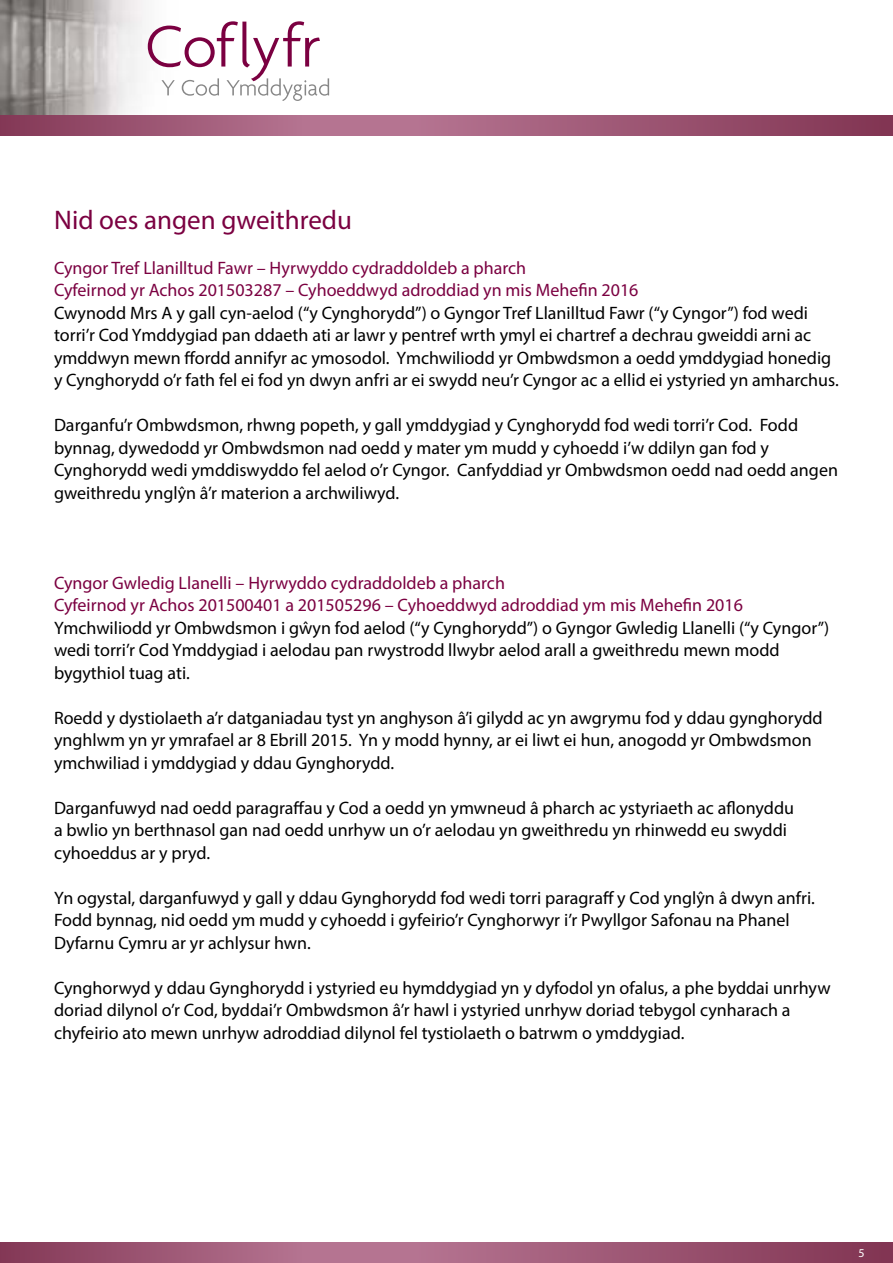
<style>
.page{position:relative;width:893px;height:1263px;background:#fff}
.page>*{position:absolute;margin:0;border:0;box-sizing:border-box;transform-origin:0 0}
.t1{font:27px "Myriad Pro";color:#7b0041}
.t2{font:18px/22.5px "Myriad Pro";color:#000}
.t3{font:18px/22.5px "Myriad Pro";color:#7b0041}
.t4{font:12px "Myriad Pro";color:#fff}
</style>
<div class="page">
<svg style="left:0;top:1242px;width:893px;height:21px;background:#9e5875"></svg>
<img style="left:0;top:0;width:330px;height:115px">
<svg style="left:0;top:115px;width:893px;height:21px;background:#9e5875"></svg>
<svg style="left:148px;top:21px;width:181px;height:80px"></svg>
<h1 class="t1" style="left:54px;top:203px;width:300px">Nid oes angen gweithredu</h1>
<p class="t3" style="left:54px;top:256px;width:586px">Cyngor Tref Llanilltud Fawr – Hyrwyddo cydraddoldeb a pharch<br>Cyfeirnod yr Achos 201503287 – Cyhoeddwyd adroddiad yn mis Mehefin 2016</p>
<p class="t2" style="left:54px;top:301px;width:786px">Cwynodd Mrs A y gall cyn-aelod (“y Cynghorydd”) o Gyngor Tref Llanilltud Fawr (“y Cyngor”) fod wedi torri’r Cod Ymddygiad pan ddaeth ati ar lawr y pentref wrth ymyl ei chartref a dechrau gweiddi arni ac ymddwyn mewn ffordd annifyr ac ymosodol. Ymchwiliodd yr Ombwdsmon a oedd ymddygiad honedig y Cynghorydd o’r fath fel ei fod yn dwyn anfri ar ei swydd neu’r Cyngor ac a ellid ei ystyried yn amharchus.</p>
<p class="t2" style="left:54px;top:414px;width:785px">Darganfu’r Ombwdsmon, rhwng popeth, y gall ymddygiad y Cynghorydd fod wedi torri’r Cod. Fodd bynnag, dywedodd yr Ombwdsmon nad oedd y mater ym mudd y cyhoedd i’w ddilyn gan fod y Cynghorydd wedi ymddiswyddo fel aelod o’r Cyngor. Canfyddiad yr Ombwdsmon oedd nad oedd angen gweithredu ynglŷn â’r materion a archwiliwyd.</p>
<p class="t3" style="left:54px;top:571px;width:690px">Cyngor Gwledig Llanelli – Hyrwyddo cydraddoldeb a pharch<br>Cyfeirnod yr Achos 201500401 a 201505296 – Cyhoeddwyd adroddiad ym mis Mehefin 2016</p>
<p class="t2" style="left:54px;top:616px;width:777px">Ymchwiliodd yr Ombwdsmon i gŵyn fod aelod (“y Cynghorydd”) o Gyngor Gwledig Llanelli (“y Cyngor”) wedi torri’r Cod Ymddygiad i aelodau pan rwystrodd llwybr aelod arall a gweithredu mewn modd bygythiol tuag ati.</p>
<p class="t2" style="left:54px;top:706px;width:770px">Roedd y dystiolaeth a’r datganiadau tyst yn anghyson â’i gilydd ac yn awgrymu fod y ddau gynghorydd ynghlwm yn yr ymrafael ar 8 Ebrill 2015. Yn y modd hynny, ar ei liwt ei hun, anogodd yr Ombwdsmon ymchwiliad i ymddygiad y ddau Gynghorydd.</p>
<p class="t2" style="left:54px;top:796px;width:742px">Darganfuwyd nad oedd paragraffau y Cod a oedd yn ymwneud â pharch ac ystyriaeth ac aflonyddu a bwlio yn berthnasol gan nad oedd unrhyw un o’r aelodau yn gweithredu yn rhinwedd eu swyddi cyhoeddus ar y pryd.</p>
<p class="t2" style="left:54px;top:886px;width:762px">Yn ogystal, darganfuwyd y gall y ddau Gynghorydd fod wedi torri paragraff y Cod ynglŷn â dwyn anfri.<br>Fodd bynnag, nid oedd ym mudd y cyhoedd i gyfeirio’r Cynghorwyr i’r Pwyllgor Safonau na Phanel<br>Dyfarnu Cymru ar yr achlysur hwn.</p>
<p class="t2" style="left:54px;top:976px;width:778px">Cynghorwyd y ddau Gynghorydd i ystyried eu hymddygiad yn y dyfodol yn ofalus, a phe byddai unrhyw doriad dilynol o’r Cod, byddai’r Ombwdsmon â’r hawl i ystyried unrhyw doriad tebygol cynharach a chyfeirio ato mewn unrhyw adroddiad dilynol fel tystiolaeth o batrwm o ymddygiad.</p>
<p class="t4" style="left:858px;top:1245px;width:8px">5</p>
</div>
